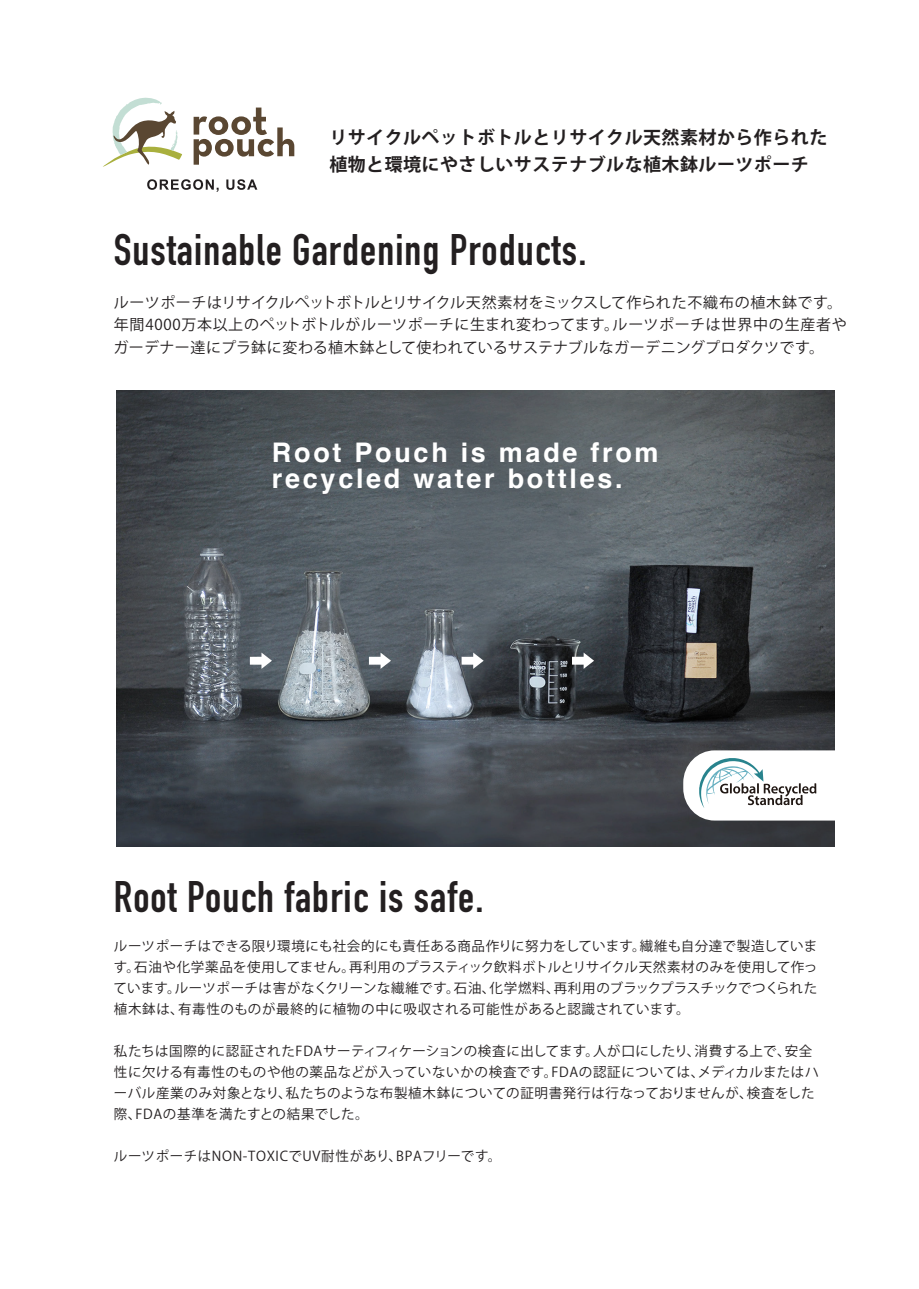
<style>
.page{position:relative;width:919px;height:1289px;background:#fff}
.page>*{position:absolute;margin:0;border:0;box-sizing:border-box;transform-origin:0 0}
.t1{font:700 43.5px "DIN Condensed";letter-spacing:.025em;color:#231f20}
.t2{font:700 27px/25.5px "Helvetica";letter-spacing:.1em;color:#fff}
.t3{font:700 18px/27.2px "Koz Go Pr 6 N";letter-spacing:.025em;color:#231f20}
.t4{font:15px/22.5px "Koz Go Pr 6 N";letter-spacing:.03em;color:#231f20}
.t5{font:13.5px/21px "Koz Go Pr 6 N";letter-spacing:.05em;color:#231f20;text-align:justify}
</style>
<div class="page">
<img style="left:117px;top:390px;width:717px;height:456px">
<svg style="left:250px;top:652px;width:22px;height:17px"></svg>
<svg style="left:369px;top:652px;width:22px;height:17px"></svg>
<svg style="left:461px;top:652px;width:22px;height:17px"></svg>
<svg style="left:572px;top:652px;width:22px;height:17px"></svg>
<svg style="left:193px;top:108px;width:101px;height:57px"></svg>
<svg style="left:103px;top:97px;width:79px;height:70px"></svg>
<svg style="left:147px;top:179px;width:71px;height:13px"></svg>
<svg style="left:226px;top:179px;width:31px;height:11px"></svg>
<svg style="left:683px;top:750px;width:152px;height:70px"></svg>
<h3 class="t3" style="left:329px;top:124px;width:499px">リサイクルペットボトルとリサイクル天然素材から作られた植物と環境にやさしいサステナブルな植木鉢ルーツポーチ</h3>
<h1 class="t1" style="left:114px;top:221px;width:474px">Sustainable Gardening Products.</h1>
<p class="t4" style="left:113px;top:291px;width:735px">ルーツポーチはリサイクルペットボトルとリサイクル天然素材をミックスして作られた不織布の植木鉢です。年間4000万本以上のペットボトルがルーツポーチに生まれ変わってます。ルーツポーチは世界中の生産者やガーデナー達にプラ鉢に変わる植木鉢として使われているサステナブルなガーデニングプロダクツです。</p>
<h2 class="t2" style="left:272px;top:443px;width:388px">Root Pouch is made from recycled water bottles.</h2>
<h1 class="t1" style="left:114px;top:867px;width:371px">Root Pouch fabric is safe.</h1>
<p class="t5" style="left:113px;top:935px;width:705px">ルーツポーチはできる限り環境にも社会的にも責任ある商品作りに努力をしています。繊維も自分達で製造しています。石油や化学薬品を使用してません。再利用のプラスティック飲料ボトルとリサイクル天然素材のみを使用して作っています。ルーツポーチは害がなくクリーンな繊維です。石油、化学燃料、再利用のブラックプラスチックでつくられた植木鉢は、有毒性のものが最終的に植物の中に吸収される可能性があると認識されています。</p>
<p class="t5" style="left:114px;top:1040px;width:706px;text-align:left">私たちは国際的に認証されたFDAサーティフィケーションの検査に出してます。人が口にしたり、消費する上で、安全性に欠ける有毒性のものや他の薬品などが入っていないかの検査です。FDAの認証については、メディカルまたはハーバル産業のみ対象となり、私たちのような布製植木鉢についての証明書発行は行なっておりませんが、検査をした際、FDAの基準を満たすとの結果でした。</p>
<p class="t5" style="left:114px;top:1145px;width:389px">ルーツポーチはNON-TOXICでUV耐性があり、BPAフリーです。</p>
</div>
